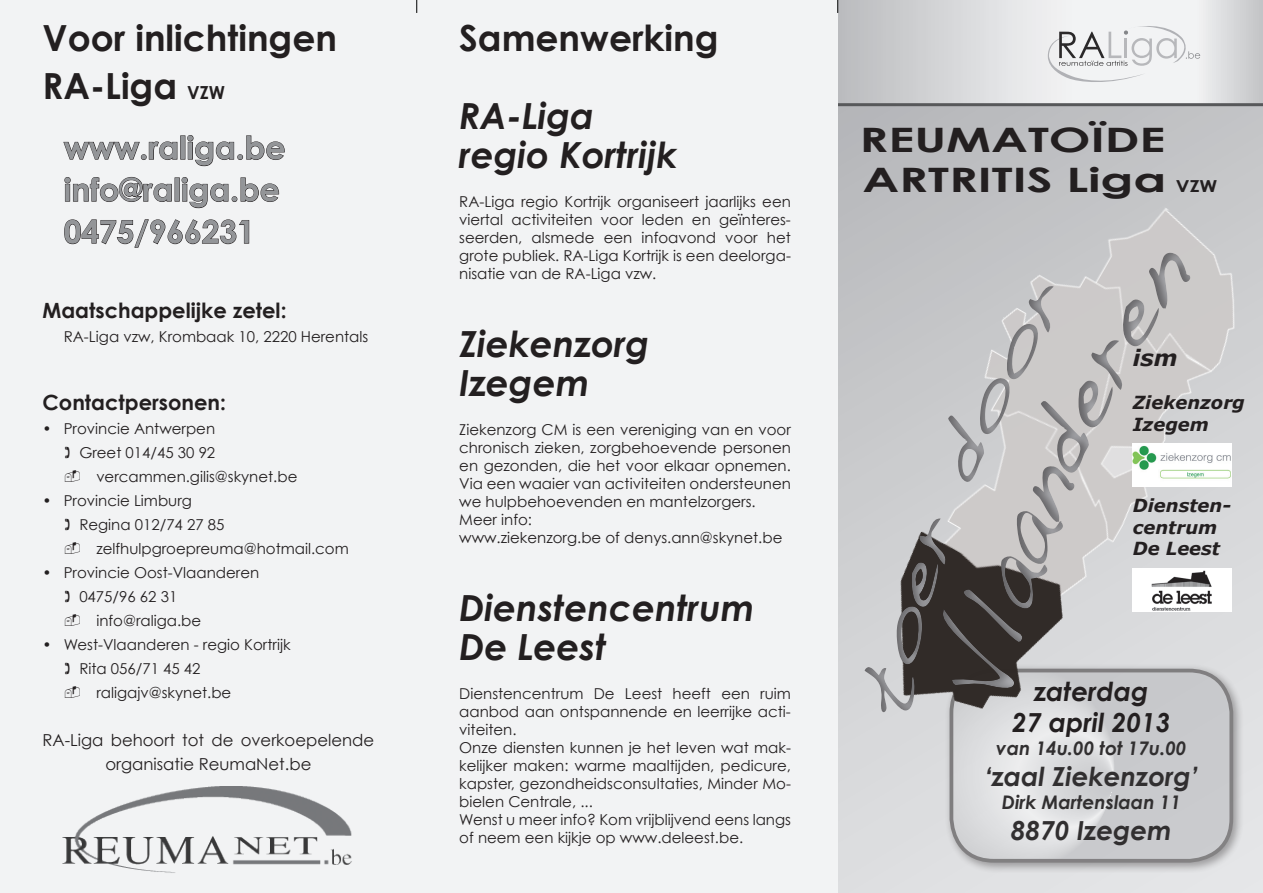
<style>
.page{position:relative;width:1263px;height:893px;background:#fff}
.page>*{position:absolute;margin:0;border:0;box-sizing:border-box;transform-origin:0 0}
.t1{font:italic 700 36px/39px "Century Gothic";color:#231f20}
.t2{font:700 36px/48px "Century Gothic";color:#231f20}
.t3{font:700 33.6px/40.3px "Century Gothic";color:#231f20;scale:1.48 1}
.t4{font:700 31.5px/42px "Century Gothic";color:#939598}
.t5{font:italic 700 26.25px "Century Gothic";color:#312f30}
.t6{font:italic 700 26.25px/31.5px "Century Gothic";color:#231f20;text-align:center}
.t7{font:italic 700 22.5px "Verdana";color:#231f20}
.t8{font:700 21px "Century Gothic";color:#231f20}
.t9{font:italic 700 18.75px "Century Gothic";color:#312f30}
.t10{font:italic 700 18px/21.6px "Verdana";color:#231f20}
.t11{font:16.5px/24px "Century Gothic";color:#231f20;text-align:center}
.t12{font:15px/18px "Century Gothic";color:#231f20}
.s1{font-size:18px}
.s2{font-size:16.5px}
</style>
<div class="page">
<svg style="left:838px;top:0;width:425px;height:60px"></svg>
<div style="left:0;top:0;width:838px;height:893px;background:#f2f3f4"></div>
<svg style="left:64px;top:142px;width:113px;height:18px"></svg>
<svg style="left:187px;top:135px;width:98px;height:31px"></svg>
<svg style="left:65px;top:177px;width:107px;height:25px"></svg>
<svg style="left:182px;top:177px;width:97px;height:31px"></svg>
<svg style="left:64px;top:220px;width:185px;height:28px"></svg>
<svg style="left:416px;top:0;width:1px;height:13px"></svg>
<svg style="left:837px;top:0;width:1px;height:13px"></svg>
<svg style="left:1048px;top:26px;width:152px;height:34px"></svg>
<svg style="left:838px;top:60px;width:425px;height:833px;background:#cdced0"></svg>
<img style="left:1197px;top:569px;width:35px;height:43px">
<img style="left:1197px;top:443px;width:35px;height:43px">
<img style="left:63px;top:787px;width:289px;height:86px">
<svg style="left:863px;top:247px;width:334px;height:466px;background:#b7b6b6"></svg>
<h1 class="t2" style="left:43px;top:13px;width:296px">Voor inlichtingen<br>RA-Liga <span class="s1">VZW</span></h1>
<h3 class="t4" style="left:64px;top:126px;width:223px">www.raliga.be info@raliga.be<br>0475/966231</h3>
<h3 class="t8" style="left:43px;top:297px;width:246px">Maatschappelijke zetel:</h3>
<p class="t12" style="left:64px;top:327px;width:306px">RA-Liga vzw, Krombaak 10, 2220 Herentals</p>
<h3 class="t8" style="left:43px;top:389px;width:185px">Contactpersonen:</h3>
<p class="t12" style="left:43px;top:419px;width:174px">• Provincie Antwerpen</p>
<p class="t12" style="left:79px;top:443px;width:137px">Greet 014/45 30 92</p>
<p class="t12" style="left:96px;top:467px;width:203px">vercammen.gilis@skynet.be</p>
<p class="t12" style="left:43px;top:491px;width:151px">• Provincie Limburg</p>
<p class="t12" style="left:79px;top:515px;width:147px">Regina 012/74 27 85</p>
<p class="t12" style="left:96px;top:539px;width:254px">zelfhulpgroepreuma@hotmail.com</p>
<p class="t12" style="left:43px;top:563px;width:218px">• Provincie Oost-Vlaanderen</p>
<p class="t12" style="left:79px;top:587px;width:99px">0475/96 62 31</p>
<p class="t12" style="left:96px;top:611px;width:106px">info@raliga.be</p>
<p class="t12" style="left:43px;top:635px;width:250px">• West-Vlaanderen - regio Kortrijk</p>
<p class="t12" style="left:79px;top:659px;width:123px">Rita 056/71 45 42</p>
<p class="t12" style="left:96px;top:683px;width:136px">raligajv@skynet.be</p>
<p class="t11" style="left:43px;top:727px;width:333px">RA-Liga behoort tot de overkoepelende organisatie ReumaNet.be</p>
<h1 class="t2" style="left:459px;top:13px;width:261px">Samenwerking</h1>
<h1 class="t1" style="left:459px;top:95px;width:220px">RA-Liga regio Kortrijk</h1>
<p class="t12" style="left:459px;top:192px;width:333px;text-align:justify">RA-Liga regio Kortrijk organiseert jaarlijks een viertal activiteiten voor leden en geïnteres&shy;seerden, alsmede een infoavond voor het grote publiek. RA-Liga Kortrijk is een deelorga&shy;nisatie van de RA-Liga vzw.</p>
<h1 class="t1" style="left:459px;top:323px;width:192px">Ziekenzorg<br>Izegem</h1>
<p class="t12" style="left:459px;top:420px;width:333px">Ziekenzorg CM is een vereniging van en voor chronisch zieken, zorgbehoevende personen en gezonden, die het voor elkaar opnemen.<br>Via een waaier van activiteiten ondersteunen we hulpbehoevenden en mantelzorgers.<br>Meer info:<br>www.ziekenzorg.be of denys.ann@skynet.be</p>
<h1 class="t1" style="left:459px;top:587px;width:297px">Dienstencentrum<br>De Leest</h1>
<p class="t12" style="left:459px;top:684px;width:333px">Dienstencentrum De Leest heeft een ruim aanbod aan ontspannende en leerrijke acti&shy;viteiten.<br>Onze diensten kunnen je het leven wat mak&shy;kelijker maken: warme maaltijden, pedicure, kapster, gezondheidsconsultaties, Minder Mo&shy;bielen Centrale, ...<br>Wenst u meer info? Kom vrijblijvend eens langs of neem een kijkje op www.deleest.be.</p>
<h2 class="t3" style="left:859px;top:119px;width:243px">REUMATOÏDE<br>ARTRITIS Liga <span class="s2">VZW</span></h2>
<h3 class="t7" style="left:1133px;top:342px;width:46px">ism</h3>
<p class="t10" style="left:1133px;top:391px;width:114px">Ziekenzorg<br>Izegem</p>
<p class="t10" style="left:1133px;top:494px;width:100px">Diensten&shy;centrum<br>De Leest</p>
<h3 class="t6" style="left:1012px;top:675px;width:160px">zaterdag<br>27 april 2013</h3>
<p class="t9" style="left:996px;top:736px;width:192px">van 14u.00 tot 17u.00</p>
<h3 class="t5" style="left:984px;top:760px;width:215px">‘zaal Ziekenzorg’</h3>
<p class="t9" style="left:1002px;top:790px;width:180px">Dirk Martenslaan 11</p>
<h3 class="t5" style="left:1011px;top:814px;width:163px">8870 Izegem</h3>
</div>
